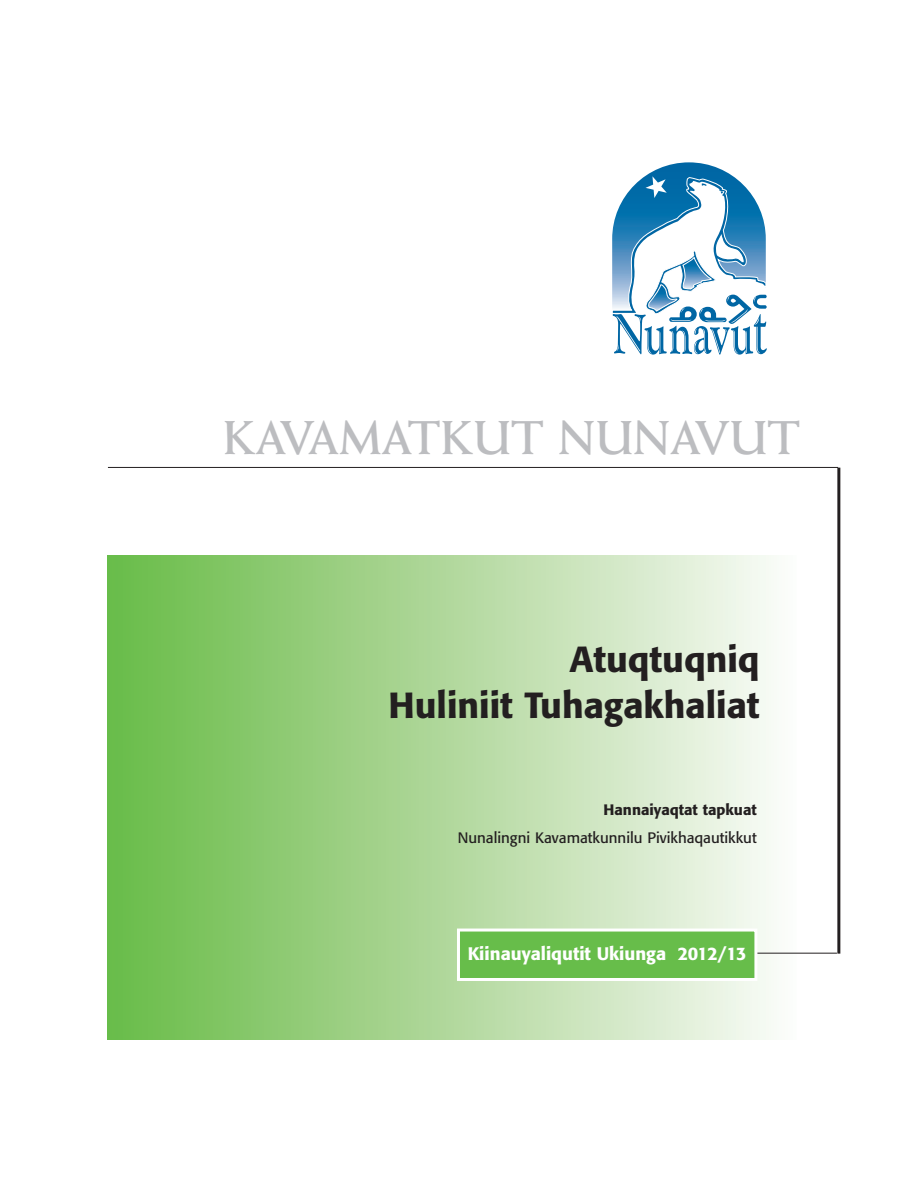
<style>
.page{position:relative;width:918px;height:1188px;background:#fff}
.page>*{position:absolute;margin:0;border:0;box-sizing:border-box;transform-origin:0 0}
.t1{font:700 47.7px "Weiss";color:#bcbdc0}
.t2{font:500 36px/45.2px "Formata";color:#231f20;text-align:right}
.t3{font:500 18px "Formata";color:#fff}
.t4{font:15px "Formata";color:#231f20}
.t5{font:500 15px "Formata";color:#231f20}
</style>
<div class="page">
<svg style="left:612px;top:162px;width:155px;height:193px"></svg>
<div style="left:108px;top:555px;width:688px;height:485px;background:linear-gradient(to right,#68ba46,#fbfaf7)"></div>
<hr style="left:108px;top:467px;width:730px;height:1px;background:#231f20">
<hr style="left:738px;top:953px;width:99px;height:1px;background:#231f20">
<div style="left:460px;top:932px;width:294px;height:46px;background:#67bd4a"></div>
<div style="left:457px;top:929px;width:300px;height:52px;border:3px solid #fff"></div>
<hr style="left:837px;top:468px;width:3px;height:486px;background:#231f20">
<h1 class="t1" style="left:223px;top:421px;width:579px">KAVAMATKUT NUNAVUT</h1>
<h2 class="t2" style="left:389px;top:640px;width:373px">Atuqtuqniq<br>Huliniit Tuhagakhaliat</h2>
<p class="t5" style="left:604px;top:804px;width:155px">Hannaiyaqtat tapkuat</p>
<p class="t4" style="left:458px;top:832px;width:300px">Nunalingni Kavamatkunnilu Pivikhaqautikkut</p>
<p class="t3" style="left:468px;top:946px;width:281px">Kiinauyaliqutit Ukiunga 2012/13</p>
</div>
